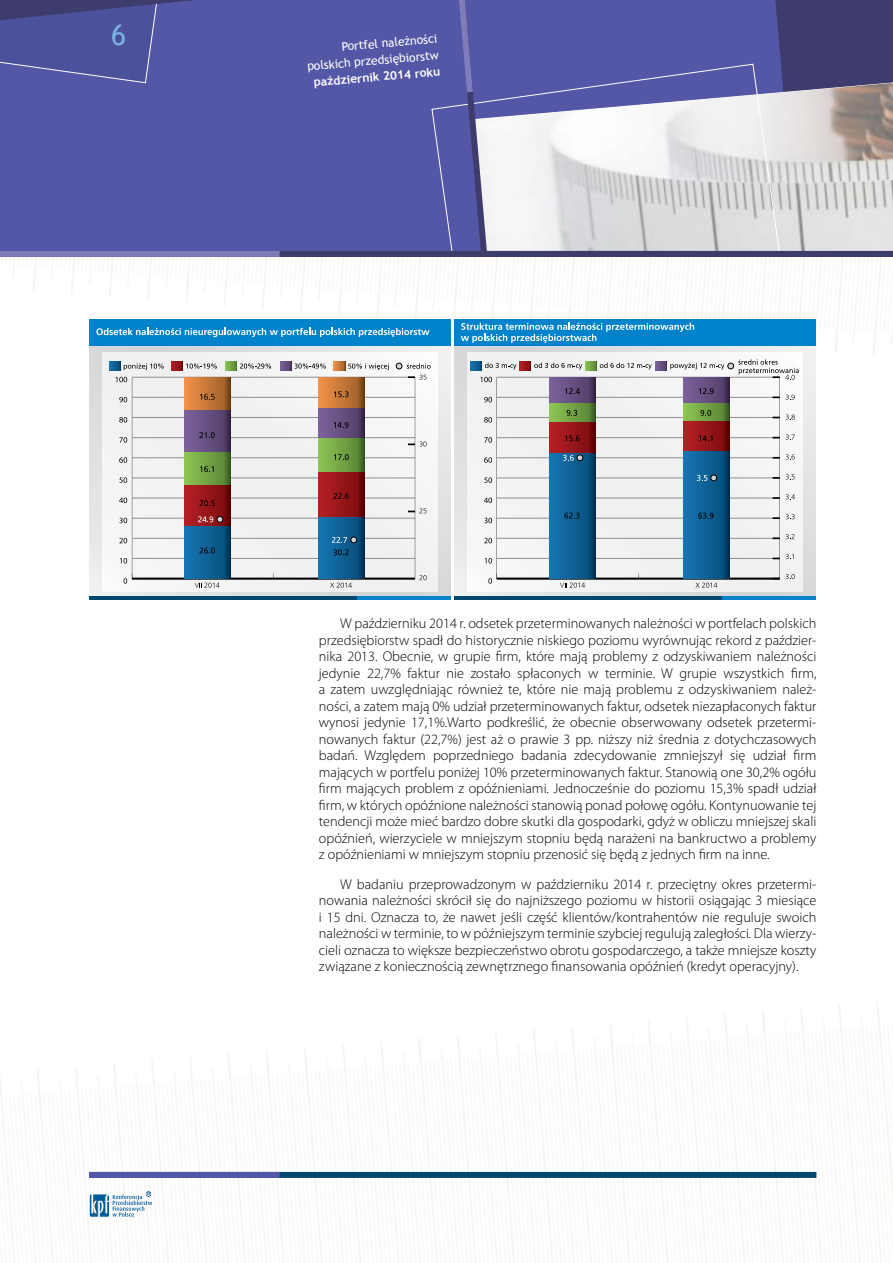
<style>
.page{position:relative;width:893px;height:1263px;background:#fff}
.page>*{position:absolute;margin:0;border:0;box-sizing:border-box;transform-origin:0 0}
.t1{font:28.5px "Trebuchet MS";color:#7ab3e1}
.t2{font:300 14.25px/16.5px "Myriad Pro";color:#000;text-align:justify}
.t3{font:12px/16.5px "Trebuchet MS";color:#fff;text-align:right}
.t4{font:700 12px "Trebuchet MS";color:#fff}
</style>
<div class="page">
<img style="left:0;top:257px;width:893px;height:1006px">
<div style="left:0;top:0;width:893px;height:256px;background:#3e3c6d"></div>
<div style="left:0;top:0;width:783px;height:251px;background:#5457a6"></div>
<img style="left:780px;top:83px;width:112px;height:168px">
<svg style="left:431px;top:63px;width:349px;height:188px;background:#bdbed4"></svg>
<svg style="left:454px;top:0;width:37px;height:261px;background:#6d6fad"></svg>
<svg style="left:892px;top:82px;width:1px;height:169px"></svg>
<div style="left:0;top:251px;width:893px;height:6px;background:#3e3c6d"></div>
<div style="left:0;top:251px;width:280px;height:6px;background:#7e7cbb"></div>
<div style="left:89px;top:1172px;width:727px;height:6px;background:#00486f"></div>
<div style="left:89px;top:1172px;width:191px;height:6px;background:#5457a6"></div>
<svg style="left:0;top:0;width:194px;height:84px;background:#4f529a"></svg>
<svg style="left:90px;top:1191px;width:62px;height:26px"></svg>
<img style="left:89px;top:346px;width:362px;height:251px">
<img style="left:454px;top:346px;width:361px;height:251px">
<img style="left:102px;top:353px;width:336px;height:239px">
<div style="left:467px;top:353px;width:335px;height:239px;background:#f2f2f3"></div>
<svg style="left:488px;top:573px;width:9px;height:11px"></svg>
<svg style="left:485px;top:558px;width:7px;height:5px"></svg>
<svg style="left:484px;top:538px;width:8px;height:5px"></svg>
<svg style="left:484px;top:518px;width:8px;height:5px"></svg>
<svg style="left:484px;top:498px;width:8px;height:5px"></svg>
<svg style="left:484px;top:477px;width:8px;height:6px"></svg>
<svg style="left:484px;top:457px;width:8px;height:6px"></svg>
<svg style="left:484px;top:437px;width:8px;height:6px"></svg>
<svg style="left:484px;top:417px;width:8px;height:6px"></svg>
<svg style="left:484px;top:397px;width:8px;height:5px"></svg>
<hr style="left:132px;top:377px;width:1px;height:202px;background:#000">
<hr style="left:496px;top:377px;width:1px;height:202px;background:#000">
<hr style="left:132px;top:578px;width:283px;height:1px;background:#000">
<hr style="left:497px;top:578px;width:283px;height:1px;background:#000">
<hr style="left:497px;top:558px;width:283px;height:1px;background:#939598">
<hr style="left:497px;top:538px;width:283px;height:1px;background:#939598">
<hr style="left:497px;top:518px;width:283px;height:1px;background:#939598">
<hr style="left:497px;top:498px;width:283px;height:1px;background:#939598">
<hr style="left:497px;top:478px;width:283px;height:1px;background:#939598">
<hr style="left:497px;top:457px;width:283px;height:1px;background:#939598">
<hr style="left:497px;top:437px;width:283px;height:1px;background:#939598">
<hr style="left:497px;top:417px;width:283px;height:1px;background:#939598">
<hr style="left:497px;top:397px;width:283px;height:1px;background:#939598">
<hr style="left:779px;top:377px;width:1px;height:202px;background:#000">
<svg style="left:682px;top:382px;width:47px;height:22px"></svg>
<svg style="left:548px;top:382px;width:47px;height:21px"></svg>
<div style="left:89px;top:319px;width:362px;height:27px;background:#0083ca"></div>
<svg style="left:786px;top:395px;width:9px;height:5px"></svg>
<svg style="left:786px;top:415px;width:9px;height:5px"></svg>
<svg style="left:786px;top:434px;width:9px;height:6px"></svg>
<svg style="left:786px;top:454px;width:9px;height:6px"></svg>
<svg style="left:786px;top:474px;width:9px;height:6px"></svg>
<svg style="left:786px;top:494px;width:9px;height:6px"></svg>
<svg style="left:786px;top:514px;width:8px;height:6px"></svg>
<svg style="left:786px;top:534px;width:8px;height:6px"></svg>
<svg style="left:786px;top:554px;width:8px;height:5px"></svg>
<svg style="left:786px;top:574px;width:9px;height:5px"></svg>
<hr style="left:350px;top:597px;width:101px;height:3px;background:#0083ca">
<hr style="left:715px;top:597px;width:100px;height:3px;background:#0083ca">
<hr style="left:89px;top:597px;width:268px;height:3px;background:#00486f">
<hr style="left:454px;top:597px;width:268px;height:3px;background:#00486f">
<svg style="left:96px;top:328px;width:333px;height:9px"></svg>
<svg style="left:330px;top:583px;width:22px;height:5px"></svg>
<svg style="left:195px;top:583px;width:25px;height:5px"></svg>
<svg style="left:469px;top:359px;width:330px;height:23px"></svg>
<svg style="left:682px;top:404px;width:47px;height:18px"></svg>
<svg style="left:548px;top:403px;width:47px;height:19px"></svg>
<svg style="left:682px;top:422px;width:47px;height:29px"></svg>
<svg style="left:548px;top:422px;width:47px;height:31px"></svg>
<svg style="left:682px;top:451px;width:47px;height:128px;background:#126194"></svg>
<svg style="left:548px;top:453px;width:47px;height:126px;background:#126294"></svg>
<svg style="left:697px;top:475px;width:20px;height:6px"></svg>
<svg style="left:563px;top:455px;width:20px;height:6px"></svg>
<svg style="left:700px;top:410px;width:11px;height:6px"></svg>
<svg style="left:567px;top:410px;width:10px;height:6px"></svg>
<svg style="left:699px;top:435px;width:13px;height:6px"></svg>
<svg style="left:565px;top:435px;width:15px;height:6px"></svg>
<svg style="left:698px;top:513px;width:15px;height:6px"></svg>
<svg style="left:564px;top:513px;width:15px;height:6px"></svg>
<svg style="left:699px;top:388px;width:14px;height:6px"></svg>
<svg style="left:565px;top:388px;width:15px;height:6px"></svg>
<svg style="left:695px;top:583px;width:22px;height:5px"></svg>
<svg style="left:560px;top:583px;width:25px;height:5px"></svg>
<div style="left:454px;top:319px;width:361px;height:27px;background:#0083ca"></div>
<svg style="left:461px;top:323px;width:233px;height:20px"></svg>
<svg style="left:124px;top:573px;width:9px;height:11px"></svg>
<svg style="left:120px;top:558px;width:7px;height:5px"></svg>
<svg style="left:119px;top:538px;width:8px;height:5px"></svg>
<svg style="left:119px;top:518px;width:8px;height:5px"></svg>
<svg style="left:119px;top:498px;width:8px;height:5px"></svg>
<svg style="left:119px;top:477px;width:8px;height:6px"></svg>
<svg style="left:119px;top:457px;width:8px;height:6px"></svg>
<svg style="left:119px;top:437px;width:8px;height:6px"></svg>
<svg style="left:119px;top:417px;width:8px;height:6px"></svg>
<svg style="left:119px;top:397px;width:8px;height:5px"></svg>
<svg style="left:116px;top:377px;width:11px;height:5px"></svg>
<hr style="left:132px;top:558px;width:283px;height:1px;background:#939598">
<hr style="left:132px;top:538px;width:283px;height:1px;background:#939598">
<hr style="left:132px;top:518px;width:283px;height:1px;background:#939598">
<hr style="left:132px;top:498px;width:283px;height:1px;background:#939598">
<hr style="left:132px;top:478px;width:283px;height:1px;background:#939598">
<hr style="left:132px;top:457px;width:283px;height:1px;background:#939598">
<hr style="left:132px;top:437px;width:283px;height:1px;background:#939598">
<hr style="left:132px;top:417px;width:283px;height:1px;background:#939598">
<hr style="left:132px;top:397px;width:283px;height:1px;background:#939598">
<hr style="left:132px;top:377px;width:283px;height:1px;background:#939598">
<hr style="left:415px;top:377px;width:1px;height:202px;background:#000">
<svg style="left:108px;top:361px;width:56px;height:10px"></svg>
<svg style="left:170px;top:361px;width:47px;height:10px"></svg>
<svg style="left:225px;top:361px;width:46px;height:10px"></svg>
<svg style="left:279px;top:361px;width:47px;height:10px"></svg>
<svg style="left:333px;top:361px;width:56px;height:10px"></svg>
<svg style="left:396px;top:363px;width:35px;height:6px"></svg>
<svg style="left:317px;top:377px;width:47px;height:31px"></svg>
<svg style="left:183px;top:377px;width:47px;height:33px"></svg>
<svg style="left:317px;top:408px;width:47px;height:30px"></svg>
<svg style="left:183px;top:410px;width:47px;height:43px;background:#67537f"></svg>
<svg style="left:334px;top:422px;width:14px;height:6px"></svg>
<svg style="left:199px;top:432px;width:16px;height:6px"></svg>
<svg style="left:317px;top:438px;width:47px;height:35px;background:#749e45"></svg>
<svg style="left:183px;top:453px;width:47px;height:32px"></svg>
<svg style="left:317px;top:473px;width:47px;height:45px;background:#941b1f"></svg>
<svg style="left:183px;top:485px;width:47px;height:41px;background:#971a1d"></svg>
<svg style="left:333px;top:493px;width:16px;height:6px"></svg>
<svg style="left:200px;top:500px;width:15px;height:6px"></svg>
<svg style="left:317px;top:518px;width:47px;height:61px;background:#126294"></svg>
<svg style="left:183px;top:526px;width:47px;height:53px;background:#126294"></svg>
<svg style="left:333px;top:549px;width:15px;height:6px"></svg>
<svg style="left:200px;top:547px;width:15px;height:6px"></svg>
<svg style="left:334px;top:454px;width:15px;height:6px"></svg>
<svg style="left:200px;top:466px;width:14px;height:6px"></svg>
<svg style="left:334px;top:391px;width:14px;height:6px"></svg>
<svg style="left:200px;top:394px;width:15px;height:6px"></svg>
<svg style="left:408px;top:375px;width:18px;height:5px"></svg>
<svg style="left:408px;top:441px;width:19px;height:6px"></svg>
<svg style="left:408px;top:508px;width:18px;height:5px"></svg>
<svg style="left:419px;top:575px;width:8px;height:5px"></svg>
<svg style="left:332px;top:537px;width:25px;height:6px"></svg>
<svg style="left:198px;top:516px;width:25px;height:6px"></svg>
<h1 class="t1" style="left:111px;top:18px;width:16px">6</h1>
<p class="t3" style="left:305px;top:42px;width:133px;rotate:-5deg">Portfel należności polskich przedsiębiorstw</p>
<p class="t4" style="left:313px;top:75px;width:128px;rotate:-5deg">październik 2014 roku</p>
<p class="t2" style="left:319px;top:615px;width:499px;text-indent:21px">W październiku 2014 r. odsetek przeterminowanych należności w portfelach polskich przedsiębiorstw spadł do historycznie niskiego poziomu wyrównując rekord z paździer&shy;nika 2013. Obecnie, w grupie firm, które mają problemy z odzyskiwaniem należności jedynie 22,7% faktur nie zostało spłaconych w terminie. W grupie wszystkich firm, a zatem uwzględniając również te, które nie mają problemu z odzyskiwaniem należ&shy;ności, a zatem mają 0% udział przeterminowanych faktur, odsetek niezapłaconych faktur wynosi jedynie 17,1%.Warto podkreślić, że obecnie obserwowany odsetek przetermi&shy;nowanych faktur (22,7%) jest aż o prawie 3 pp. niższy niż średnia z dotychczasowych badań. Względem poprzedniego badania zdecydowanie zmniejszył się udział firm mających w portfelu poniżej 10% przeterminowanych faktur. Stanowią one 30,2% ogółu firm mających problem z opóźnieniami. Jednocześnie do poziomu 15,3% spadł udział firm, w których opóźnione należności stanowią ponad połowę ogółu. Kontynuowanie tej tendencji może mieć bardzo dobre skutki dla gospodarki, gdyż w obliczu mniejszej skali opóźnień, wierzyciele w mniejszym stopniu będą narażeni na bankructwo a problemy z opóźnieniami w mniejszym stopniu przenosić się będą z jednych firm na inne.</p>
<p class="t2" style="left:319px;top:875px;width:499px;text-indent:21px">W badaniu przeprowadzonym w październiku 2014 r. przeciętny okres przetermi&shy;nowania należności skrócił się do najniższego poziomu w historii osiągając 3 miesiące i 15 dni. Oznacza to, że nawet jeśli część klientów/kontrahentów nie reguluje swoich należności w terminie, to w późniejszym terminie szybciej regulują zaległości. Dla wierzy&shy;cieli oznacza to większe bezpieczeństwo obrotu gospodarczego, a także mniejsze koszty związane z koniecznością zewnętrznego finansowania opóźnień (kredyt operacyjny).</p>
</div>
